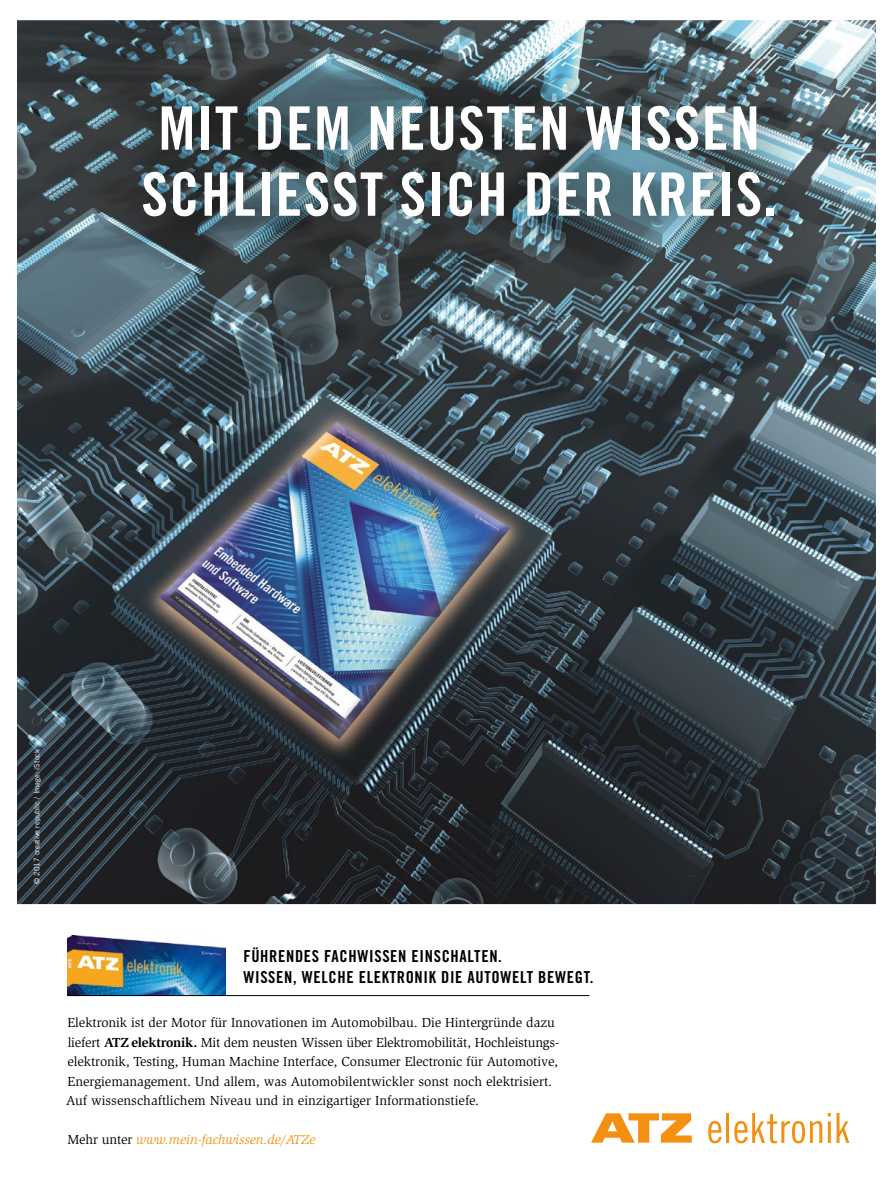
<style>
.page{position:relative;width:893px;height:1187px;background:#fff}
.page>*{position:absolute;margin:0;border:0;box-sizing:border-box;transform-origin:0 0}
.t1{font:60px/66px "Trade Gothic LT Std Bd Cn 20";letter-spacing:.025em;color:#fff}
.t2{font:16.5px/21px "Trade Gothic LT Std Bd Cn 20";letter-spacing:.04em;color:#000}
.t3{font:13.5px/19.5px "Slimbach Std";letter-spacing:-.005em;color:#000}
.t4{font:italic 13.5px "Slimbach Std";letter-spacing:-.01em;color:#f39011}
.t5{font:7.5px "Trade Gothic LT Std";color:#fff}
.s1{font-weight:700}
.s2{font-style:normal;color:#000}
</style>
<div class="page">
<img style="left:17px;top:20px;width:859px;height:884px">
<img style="left:68px;top:935px;width:158px;height:60px">
<hr style="left:68px;top:995px;width:521px;height:1px;background:#000">
<img style="left:99px;top:59px;width:717px;height:203px">
<svg style="left:591px;top:1113px;width:101px;height:29px"></svg>
<svg style="left:708px;top:1121px;width:14px;height:22px"></svg>
<hr style="left:726px;top:1112px;width:3px;height:30px;background:#f39011">
<svg style="left:734px;top:1113px;width:88px;height:30px"></svg>
<svg style="left:828px;top:1113px;width:21px;height:29px"></svg>
<p class="t1" style="left:141px;top:95px;width:637px">MIT DEM NEUSTEN WISSEN<br>SCHLIESST SICH DER KREIS.</p>
<p class="t5" style="left:32px;top:884px;width:136px;rotate:-90deg">© 2017 creative republic / Image: iStock</p>
<p class="t2" style="left:243px;top:945px;width:352px">FÜHRENDES FACHWISSEN EINSCHALTEN.<br>WISSEN, WELCHE ELEKTRONIK DIE AUTOWELT BEWEGT.</p>
<p class="t3" style="left:66px;top:1013px;width:494px">Elektronik ist der Motor für Innovationen im Automobilbau. Die Hintergründe dazu liefert <span class="s1">ATZ elektronik.</span> Mit dem neusten Wissen über Elektromobilität, Hochleistungs&shy;elektronik, Testing, Human Machine Interface, Consumer Electronic für Automotive, Energiemanagement. Und allem, was Automobilentwickler sonst noch elektrisiert.<br>Auf wissenschaftlichem Niveau und in einzigartiger Informationstiefe.</p>
<p class="t4" style="left:68px;top:1132px;width:249px"><span class="s2">Mehr unter</span> www.mein-fachwissen.de/ATZe</p>
</div>
